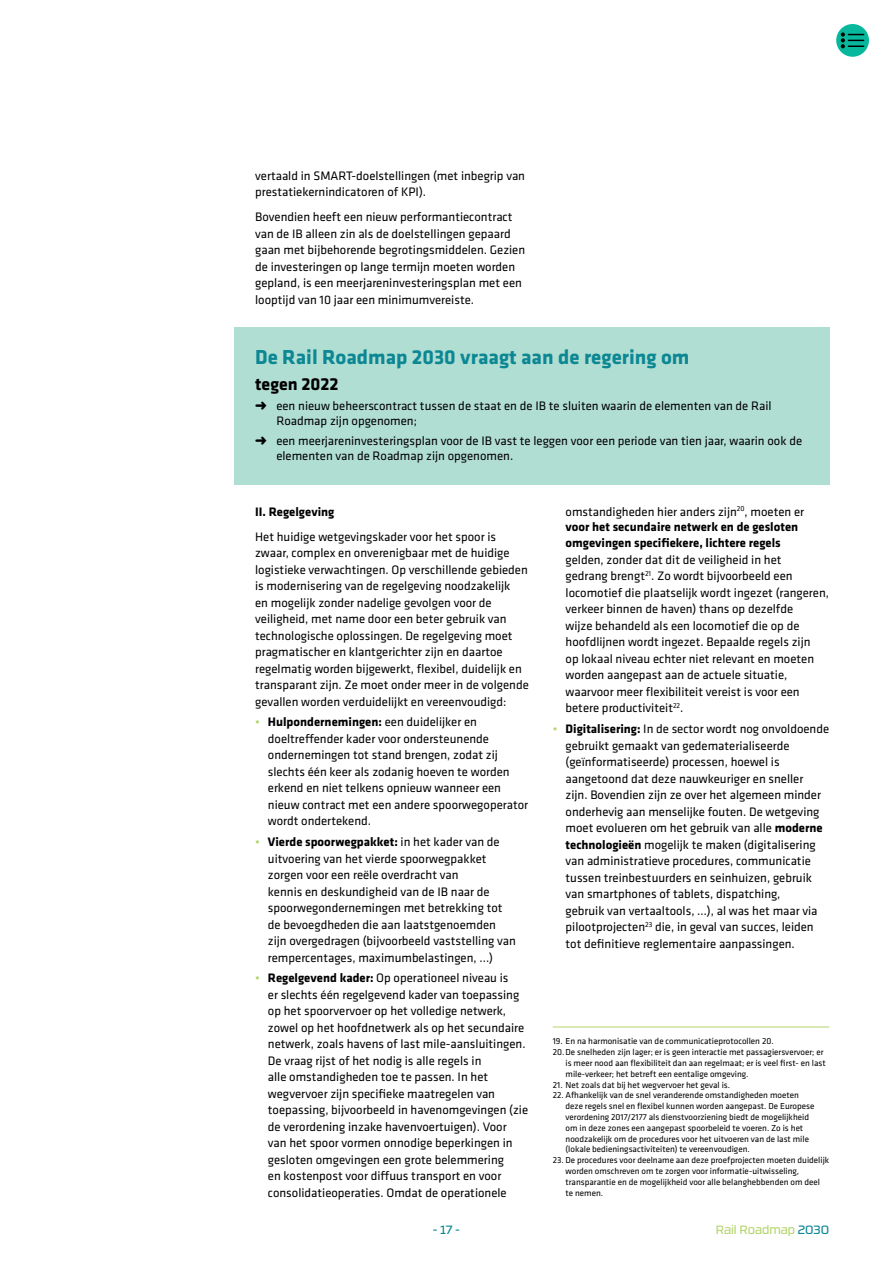
<style>
.page{position:relative;width:893px;height:1263px;background:#fff}
.page>*{position:absolute;margin:0;border:0;box-sizing:border-box;transform-origin:0 0}
.t1{font:700 21px "Klavika";color:#0c8794}
.t2{font:700 18px "Klavika";color:#000}
.t3{font:12.75px/16.5px "Klavika";color:#000}
.t4{font:700 12.75px/15.9px "Klavika";color:#000}
.t5{font:12px "RB No 3.1";color:#b4d56b}
.t6{font:12px "RB No 3.1";color:#0c8794}
.t7{font:9px/10.8px "Klavika";color:#000}
.s1{color:#b4d56b}
.s2{font-weight:700}
.s3{font-weight:400}
.s4{color:#0c8794}
</style>
<div class="page">
<div style="left:234px;top:327px;width:595px;height:158px;background:#b1ded3"></div>
<hr style="left:553px;top:1026px;width:276px;height:1px;background:#b4d56b">
<div style="left:836px;top:24px;width:33px;height:33px;background:#08b89d;border-radius:50%"></div>
<svg style="left:841px;top:32px;width:23px;height:16px"></svg>
<p class="t3" style="left:255px;top:167px;width:271px">vertaald in SMART-doelstellingen (met inbegrip van prestatiekernindicatoren of KPI).</p>
<p class="t3" style="left:255px;top:209px;width:272px">Bovendien heeft een nieuw performantiecontract van de IB alleen zin als de doelstellingen gepaard gaan met bijbehorende begrotingsmiddelen. Gezien de investeringen op lange termijn moeten worden gepland, is een meerjareninvesteringsplan met een looptijd van 10 jaar een minimumvereiste.</p>
<h1 class="t1" style="left:255px;top:346px;width:436px">De Rail Roadmap 2030 vraagt aan de regering om</h1>
<h2 class="t2" style="left:255px;top:374px;width:85px">tegen 2022</h2>
<p class="t3" style="left:276px;top:398px;width:497px;line-height:15.3px;text-indent:-21px">➜ een nieuw beheerscontract tussen de staat en de IB te sluiten waarin de elementen van de Rail<br>Roadmap zijn opgenomen;</p>
<p class="t3" style="left:276px;top:433px;width:527px;line-height:15.3px;text-indent:-21px">➜ een meerjareninvesteringsplan voor de IB vast te leggen voor een periode van tien jaar, waarin ook de elementen van de Roadmap zijn opgenomen.</p>
<p class="t4" style="left:255px;top:504px;width:81px">II. Regelgeving</p>
<p class="t3" style="left:255px;top:528px;width:275px">Het huidige wetgevingskader voor het spoor is zwaar, complex en onverenigbaar met de huidige logistieke verwachtingen. Op verschillende gebieden is modernisering van de regelgeving noodzakelijk<br>en mogelijk zonder nadelige gevolgen voor de veiligheid, met name door een beter gebruik van technologische oplossingen. De regelgeving moet pragmatischer en klantgerichter zijn en daartoe regelmatig worden bijgewerkt, flexibel, duidelijk en transparant zijn. Ze moet onder meer in de volgende gevallen worden verduidelijkt en vereenvoudigd:</p>
<p class="t3" style="left:268px;top:714px;width:262px;text-indent:-13px"><span class="s1">•</span> <span class="s2">Hulpondernemingen:</span> een duidelijker en doeltreffender kader voor ondersteunende ondernemingen tot stand brengen, zodat zij slechts één keer als zodanig hoeven te worden erkend en niet telkens opnieuw wanneer een nieuw contract met een andere spoorwegoperator wordt ondertekend.</p>
<p class="t3" style="left:268px;top:834px;width:249px;text-indent:-13px"><span class="s1">•</span> <span class="s2">Vierde spoorwegpakket:</span> in het kader van de uitvoering van het vierde spoorwegpakket zorgen voor een reële overdracht van<br>kennis en deskundigheid van de IB naar de spoorwegondernemingen met betrekking tot de bevoegdheden die aan laatstgenoemden zijn overgedragen (bijvoorbeeld vaststelling van rempercentages, maximumbelastingen, ...)</p>
<p class="t3" style="left:268px;top:970px;width:262px;text-indent:-13px"><span class="s1">•</span> <span class="s2">Regelgevend kader:</span> Op operationeel niveau is<br>er slechts één regelgevend kader van toepassing op het spoorvervoer op het volledige netwerk, zowel op het hoofdnetwerk als op het secundaire netwerk, zoals havens of last mile-aansluitingen.<br>De vraag rijst of het nodig is alle regels in<br>alle omstandigheden toe te passen. In het wegvervoer zijn specifieke maatregelen van toepassing, bijvoorbeeld in havenomgevingen (zie de verordening inzake havenvoertuigen). Voor van het spoor vormen onnodige beperkingen in gesloten omgevingen een grote belemmering<br>en kostenpost voor diffuus transport en voor consolidatieoperaties. Omdat de operationele</p>
<p class="t4" style="left:566px;top:504px;width:240px"><span class="s3">omstandigheden hier anders zijn</span><sup>20</sup><span class="s3">, moeten er </span>voor het secundaire netwerk en de gesloten omgevingen specifiekere, lichtere regels</p>
<p class="t3" style="left:566px;top:552px;width:265px">gelden, zonder dat dit de veiligheid in het<br>gedrang brengt<sup>21</sup>. Zo wordt bijvoorbeeld een locomotief die plaatselijk wordt ingezet (rangeren, verkeer binnen de haven) thans op dezelfde<br>wijze behandeld als een locomotief die op de hoofdlijnen wordt ingezet. Bepaalde regels zijn<br>op lokaal niveau echter niet relevant en moeten worden aangepast aan de actuele situatie, waarvoor meer flexibiliteit vereist is voor een betere productiviteit<sup>22</sup>.</p>
<p class="t3" style="left:566px;top:721px;width:265px;text-indent:-13px"><span class="s1">•</span> <span class="s2">Digitalisering:</span> In de sector wordt nog onvoldoende gebruikt gemaakt van gedematerialiseerde (geïnformatiseerde) processen, hoewel is aangetoond dat deze nauwkeuriger en sneller<br>zijn. Bovendien zijn ze over het algemeen minder onderhevig aan menselijke fouten. De wetgeving moet evolueren om het gebruik van alle <span class="s2">moderne technologieën</span> mogelijk te maken (digitalisering van administratieve procedures, communicatie tussen treinbestuurders en seinhuizen, gebruik van smartphones of tablets, dispatching,<br>gebruik van vertaaltools, …), al was het maar via pilootprojecten<sup>23</sup> die, in geval van succes, leiden tot definitieve reglementaire aanpassingen.</p>
<p class="t7" style="left:553px;top:1036px;width:221px">19. En na harmonisatie van de communicatieprotocollen 20.</p>
<p class="t7" style="left:566px;top:1047px;width:262px;text-indent:-13px">20. De snelheden zijn lager; er is geen interactie met passagiersvervoer; er is meer nood aan flexibiliteit dan aan regelmaat; er is veel first- en last mile-verkeer; het betreft een eentalige omgeving.</p>
<p class="t7" style="left:553px;top:1079px;width:177px">21. Net zoals dat bij het wegvervoer het geval is.</p>
<p class="t7" style="left:566px;top:1090px;width:250px;text-indent:-13px">22. Afhankelijk van de snel veranderende omstandigheden moeten deze regels snel en flexibel kunnen worden aangepast. De Europese verordening 2017/2177 als dienstvoorziening biedt de mogelijkheid om in deze zones een aangepast spoorbeleid te voeren. Zo is het noodzakelijk om de procedures voor het uitvoeren van de last mile (lokale bedieningsactiviteiten) te vereenvoudigen.</p>
<p class="t7" style="left:566px;top:1155px;width:265px;text-indent:-13px">23. De procedures voor deelname aan deze proefprojecten moeten duidelijk worden omschreven om te zorgen voor informatie-uitwisseling, transparantie en de mogelijkheid voor alle belanghebbenden om deel te nemen.</p>
<p class="t6" style="left:433px;top:1220px;width:29px">- 17 -</p>
<p class="t5" style="left:716px;top:1220px;width:115px">Rail Roadmap <span class="s4">2030</span></p>
</div>
